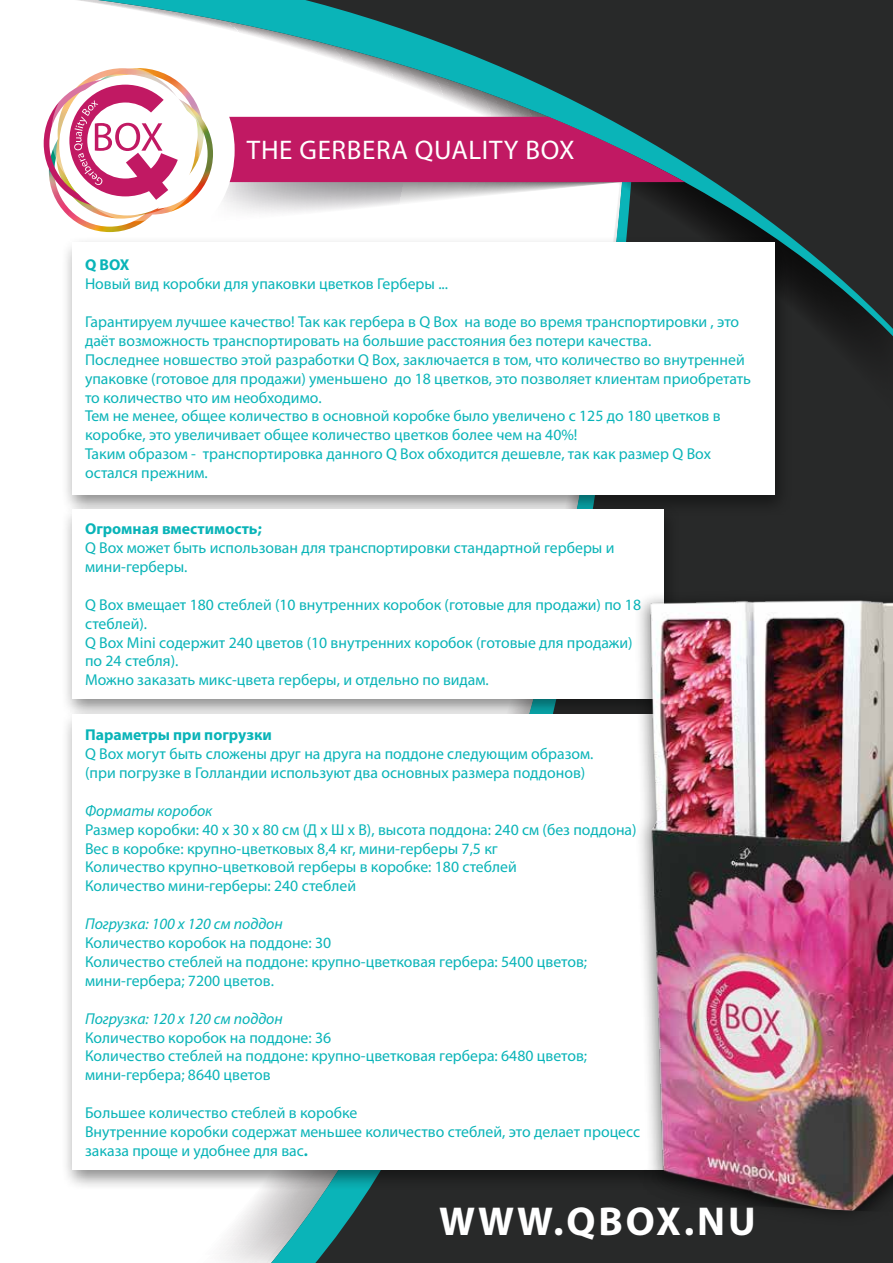
<style>
.page{position:relative;width:893px;height:1263px;background:#fff}
.page>*{position:absolute;margin:0;border:0;box-sizing:border-box;transform-origin:0 0}
.t1{font:700 40.5px "Myriad Pro";letter-spacing:.07em;color:#fff}
.t2{font:27px "Myriad Pro";letter-spacing:.025em;color:#fff}
.t3{font:15.75px/18.9px "Myriad Pro";color:#09b4b8}
.t4{font:italic 15.75px "Myriad Pro";color:#09b4b8}
.t5{font:700 15.75px "Myriad Pro";color:#09b4b8}
.s1{font-weight:700}
</style>
<div class="page">
<div style="left:630px;top:98px;width:263px;height:1165px;background:#282929"></div>
<svg style="left:264px;top:1191px;width:366px;height:72px;background:#344949"></svg>
<svg style="left:78px;top:0;width:815px;height:349px;fill:#282929"></svg>
<svg style="left:213px;top:117px;width:472px;height:107px"></svg>
<div style="left:22px;top:44px;width:213px;height:212px;background:#fff;border-radius:50%"></div>
<img style="left:75px;top:124px;width:138px;height:108px">
<img style="left:137px;top:68px;width:39px;height:12px">
<svg style="left:51px;top:66px;width:136px;height:136px"></svg>
<svg style="left:44px;top:80px;width:161px;height:141px"></svg>
<div style="left:61px;top:236px;width:731px;height:281px;background:#000;opacity:.45"></div>
<div style="left:72px;top:242px;width:703px;height:252px;background:#fff"></div>
<div style="left:61px;top:503px;width:620px;height:217px;background:#000;opacity:.45"></div>
<div style="left:72px;top:509px;width:591px;height:189px;background:#fff"></div>
<div style="left:61px;top:708px;width:626px;height:483px;background:#000;opacity:.45"></div>
<div style="left:72px;top:715px;width:598px;height:454px;background:#fff"></div>
<img style="left:603px;top:570px;width:290px;height:642px">
<h2 class="t2" style="left:247px;top:133px;width:329px">THE GERBERA QUALITY BOX</h2>
<p class="t5" style="left:85px;top:255px;width:46px">Q BOX</p>
<p class="t3" style="left:85px;top:274px;width:365px">Новый вид коробки для упаковки цветков Герберы ...</p>
<p class="t3" style="left:85px;top:312px;width:668px">Гарантируем лучшее качество! Так как гербера в Q Box на воде во время транспортировки , это даёт возможность транспортировать на большие расстояния без потери качества.<br>Последнее новшество этой разработки Q Box, заключается в том, что количество во внутренней упаковке (готовое для продажи) уменьшено до 18 цветков, это позволяет клиентам приобретать то количество что им необходимо.<br>Тем не менее, общее количество в основной коробке было увеличено с 125 до 180 цветков в коробке, это увеличивает общее количество цветков более чем на 40%!<br>Таким образом - транспортировка данного Q Box обходится дешевле, так как размер Q Box остался прежним.</p>
<p class="t5" style="left:85px;top:518px;width:178px">Огромная вместимость;</p>
<p class="t3" style="left:85px;top:538px;width:531px">Q Box может быть использован для транспортировки стандартной герберы и мини-герберы.</p>
<p class="t3" style="left:85px;top:595px;width:557px">Q Box вмещает 180 стеблей (10 внутренних коробок (готовые для продажи) по 18 стеблей).<br>Q Box Mini содержит 240 цветов (10 внутренних коробок (готовые для продажи) по 24 стебля).<br>Можно заказать микс-цвета герберы, и отдельно по видам.</p>
<p class="t5" style="left:85px;top:724px;width:188px">Параметры при погрузки</p>
<p class="t3" style="left:85px;top:744px;width:510px">Q Box могут быть сложены друг на друга на поддоне следующим образом. (при погрузке в Голландии используют два основных размера поддонов)</p>
<p class="t4" style="left:85px;top:801px;width:129px">Форматы коробок</p>
<p class="t3" style="left:85px;top:820px;width:553px">Размер коробки: 40 х 30 х 80 см (Д х Ш х В), высота поддона: 240 см (без поддона)<br>Вес в коробке: крупно-цветковых 8,4 кг, мини-герберы 7,5 кг<br>Количество крупно-цветковой герберы в коробке: 180 стеблей<br>Количество мини-герберы: 240 стеблей</p>
<p class="t4" style="left:85px;top:914px;width:199px">Погрузка: 100 х 120 см поддон</p>
<p class="t3" style="left:85px;top:933px;width:504px">Количество коробок на поддоне: 30<br>Количество стеблей на поддоне: крупно-цветковая гербера: 5400 цветов; мини-гербера; 7200 цветов.</p>
<p class="t4" style="left:85px;top:1008px;width:199px">Погрузка: 120 х 120 см поддон</p>
<p class="t3" style="left:85px;top:1027px;width:504px">Количество коробок на поддоне: 36<br>Количество стеблей на поддоне: крупно-цветковая гербера: 6480 цветов; мини-гербера; 8640 цветов</p>
<p class="t3" style="left:85px;top:1103px;width:557px">Большее количество стеблей в коробке<br>Внутренние коробки содержат меньшее количество стеблей, это делает процесс заказа проще и удобнее для вас<span class="s1">.</span></p>
<h1 class="t1" style="left:439px;top:1195px;width:318px">WWW.QBOX.NU</h1>
</div>
